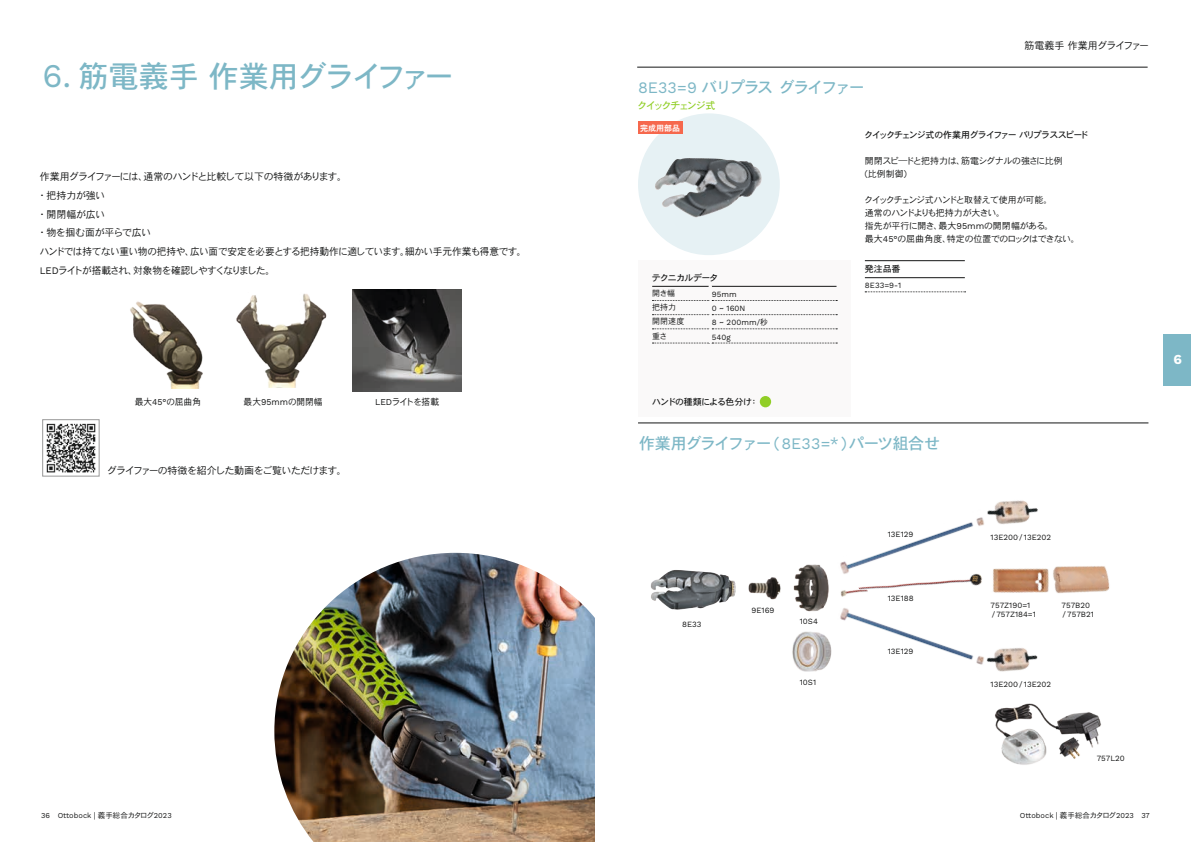
<style>
.page{position:relative;width:1191px;height:842px;background:#fff}
.page>*{position:absolute;margin:0;border:0;box-sizing:border-box;transform-origin:0 0}
.t1{font:30px "DFHS Gothic Std W5";letter-spacing:-.05em;color:#7db7c6}
.t2{font:16px "DFHS Gothic Std W5";letter-spacing:-.09em;color:#7db7c6}
.t3{font:16px "DFHS Gothic Std W5";letter-spacing:-.135em;color:#7db7c6}
.t4{font:700 13.8px "Work Sans";color:#fff}
.t5{font:10px/18.8px "DFHS Gothic Std W3";letter-spacing:-.06em;color:#151616}
.t6{font:10px "DFHS Gothic Std W5";letter-spacing:-.125em;color:#91ce27}
.t7{font:9px/13px "DFHS Gothic Std W3";letter-spacing:-.035em;color:#151616}
.t8{font:9px "DFHS Gothic Std W5";letter-spacing:-.1em;color:#151616}
.t9{font:8px/9px "Work Sans";color:#151616}
.t10{font:8px "DFHS Gothic Std W3";letter-spacing:.005em;color:#151616}
.t11{font:8px "HGP Gothic E";color:#fff}
.t12{font:7.5px "Work Sans";letter-spacing:.005em;color:#151616}
.s1{font-family:"Work Sans";font-size:33px}
.s2{font-family:"Work Sans"}
.s3{font-family:"DFHS Gothic Std W3"}
.s4{font-family:"OBO Sans"}
</style>
<div class="page">
<hr style="left:638px;top:423px;width:510px;height:1px;background:#151616">
<div style="left:1162px;top:334px;width:29px;height:52px;background:#7db7c6"></div>
<div style="left:638px;top:260px;width:213px;height:157px;background:#faf9f9"></div>
<div style="left:638px;top:113px;width:142px;height:142px;background:#e6f1f4;border-radius:50%"></div>
<img style="left:274px;top:553px;width:321px;height:289px">
<img style="left:46px;top:423px;width:50px;height:50px">
<img style="left:130px;top:301px;width:73px;height:87px">
<img style="left:236px;top:293px;width:91px;height:95px">
<img style="left:353px;top:289px;width:108px;height:102px">
<img style="left:655px;top:158px;width:107px;height:60px">
<div style="left:760px;top:396px;width:11px;height:11px;background:#91ce27;border-radius:50%"></div>
<hr style="left:652px;top:286px;width:56px;height:1px;background:#151616">
<hr style="left:711px;top:286px;width:125px;height:1px;background:#151616">
<svg style="left:652px;top:300px;width:185px;height:1px"></svg>
<svg style="left:652px;top:314px;width:185px;height:1px"></svg>
<svg style="left:652px;top:329px;width:185px;height:1px"></svg>
<svg style="left:652px;top:343px;width:185px;height:1px"></svg>
<hr style="left:708px;top:300px;width:3px;height:15px;background:#faf9f9">
<hr style="left:708px;top:329px;width:3px;height:14px;background:#faf9f9">
<hr style="left:865px;top:277px;width:99px;height:1px;background:#151616">
<svg style="left:865px;top:292px;width:100px;height:1px"></svg>
<hr style="left:865px;top:260px;width:99px;height:1px;background:#151616">
<hr style="left:637px;top:67px;width:510px;height:1px;background:#151616">
<div style="left:638px;top:122px;width:44px;height:12px;background:#f6684d"></div>
<img style="left:748px;top:577px;width:33px;height:23px">
<img style="left:793px;top:565px;width:36px;height:47px">
<img style="left:792px;top:631px;width:40px;height:41px">
<img style="left:840px;top:517px;width:141px;height:50px">
<img style="left:925px;top:644px;width:56px;height:21px">
<img style="left:857px;top:524px;width:125px;height:120px">
<img style="left:840px;top:567px;width:34px;height:65px">
<img style="left:993px;top:568px;width:56px;height:25px">
<img style="left:1053px;top:566px;width:57px;height:28px">
<img style="left:651px;top:570px;width:85px;height:40px">
<img style="left:981px;top:630px;width:57px;height:55px">
<img style="left:981px;top:500px;width:57px;height:40px">
<img style="left:995px;top:703px;width:106px;height:62px">
<h1 class="t1" style="left:43px;top:60px;width:413px"><span class="s1">6.</span> 筋電義手 作業用グライファー</h1>
<p class="t5" style="left:37px;top:167px;width:491px">作業用グライファーには、通常のハンドと比較して以下の特徴があります。<br>・把持力が強い<br>・開閉幅が広い<br>・物を掴む面が平らで広い<br>ハンドでは持てない重い物の把持や、広い面で安定を必要とする把持動作に適しています。細かい手元作業も得意です。<br><span class="s2">LED</span>ライトが搭載され、対象物を確認しやすくなりました。</p>
<p class="t7" style="left:135px;top:395px;width:68px">最大<span class="s2">45°</span>の屈曲角</p>
<p class="t7" style="left:244px;top:395px;width:81px">最大<span class="s2">95mm</span>の開閉幅</p>
<p class="t7" style="left:375px;top:395px;width:65px"><span class="s2">LED</span>ライトを搭載</p>
<p class="t5" style="left:107px;top:461px;width:242px">グライファーの特徴を紹介した動画をご覧いただけます。</p>
<h2 class="t3" style="left:638px;top:78px;width:228px"><span class="s2">8E33=9</span> バリプラス グライファー</h2>
<p class="t6" style="left:637px;top:100px;width:80px">クイックチェンジ式</p>
<p class="t5" style="left:1024px;top:36px;width:126px">筋電義手 作業用グライファー</p>
<p class="t11" style="left:640px;top:124px;width:41px">完成用部品</p>
<p class="t8" style="left:652px;top:273px;width:68px">テクニカルデータ</p>
<p class="t10" style="left:652px;top:289px;width:24px">開き幅</p>
<p class="t9" style="left:711px;top:290px;width:26px">95mm</p>
<p class="t10" style="left:652px;top:303px;width:26px">把持力</p>
<p class="t9" style="left:711px;top:304px;width:35px">0 ~ 160N</p>
<p class="t10" style="left:652px;top:317px;width:34px">開閉速度</p>
<p class="t9" style="left:711px;top:318px;width:58px">8 ~ 200mm/<span class="s3">秒</span></p>
<p class="t10" style="left:652px;top:331px;width:17px">重さ</p>
<p class="t9" style="left:711px;top:332px;width:20px">540g</p>
<p class="t8" style="left:652px;top:397px;width:108px">ハンドの種類による色分け：</p>
<p class="t8" style="left:864px;top:130px;width:226px">クイックチェンジ式の作業用グライファー バリプラススピード</p>
<p class="t7" style="left:865px;top:154px;width:199px">開閉スピ―ドと把持力は、筋電シグナルの強さに比例(比例制御)</p>
<p class="t7" style="left:864px;top:193px;width:217px">クイックチェンジ式ハンドと取替えて使用が可能。<br>通常のハンドよりも把持力が大きい。<br>指先が平行に開き、最大<span class="s2">95mm</span>の開閉幅がある。<br>最大<span class="s2">45°</span>の屈曲角度、特定の位置でのロックはできない。</p>
<p class="t8" style="left:865px;top:264px;width:37px">発注品番</p>
<p class="t9" style="left:865px;top:281px;width:38px">8E33=9-1</p>
<h2 class="t2" style="left:639px;top:434px;width:302px">作業用グライファー ( <span class="s2">8E33=*</span> ) パーツ組合せ</h2>
<h3 class="t4" style="left:1173px;top:349px;width:10px">6</h3>
<p class="t9" style="left:682px;top:619px;width:21px">8E33</p>
<p class="t9" style="left:751px;top:606px;width:24px">9E169</p>
<p class="t9" style="left:800px;top:616px;width:20px">10S4</p>
<p class="t9" style="left:800px;top:678px;width:18px">10S1</p>
<p class="t9" style="left:887px;top:529px;width:27px">13E129</p>
<p class="t9" style="left:888px;top:594px;width:27px">13E188</p>
<p class="t9" style="left:887px;top:646px;width:27px">13E129</p>
<p class="t9" style="left:990px;top:533px;width:62px">13E200/ 13E202</p>
<p class="t9" style="left:990px;top:600px;width:47px">757Z190=1 /757Z184=1</p>
<p class="t9" style="left:1061px;top:600px;width:34px">757B20 /757B21</p>
<p class="t9" style="left:990px;top:679px;width:62px">13E200/ 13E202</p>
<p class="t9" style="left:1096px;top:753px;width:30px">757L20</p>
<p class="t12" style="left:41px;top:809px;width:132px">36 Ottobock <span class="s4">|</span> <span class="s3">義手総合カタログ</span>2023</p>
<p class="t12" style="left:1019px;top:809px;width:131px">Ottobock <span class="s4">|</span> <span class="s3">義手総合カタログ</span>2023 37</p>
</div>
